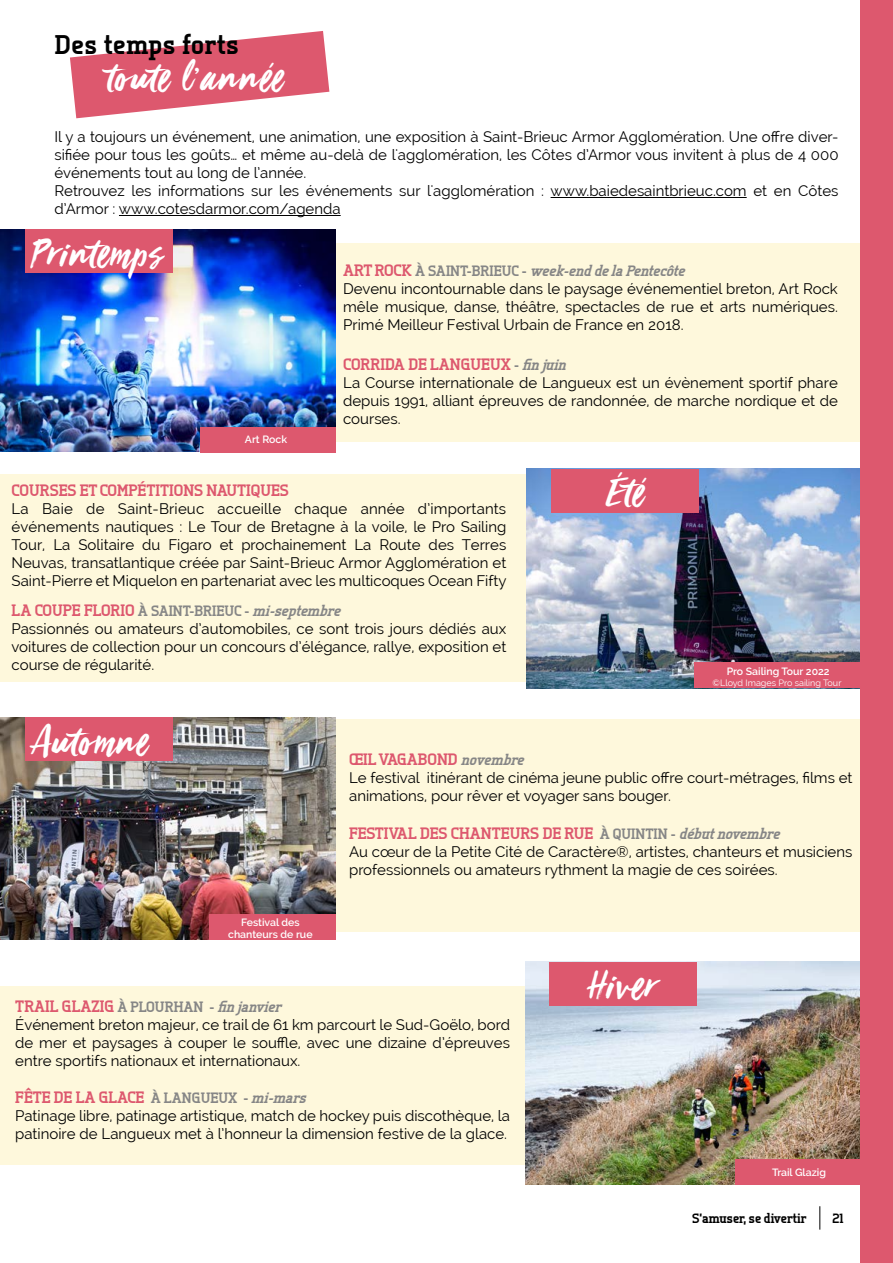
<style>
.page{position:relative;width:893px;height:1263px;background:#fff}
.page>*{position:absolute;margin:0;border:0;box-sizing:border-box;transform-origin:0 0}
.t1{font:45px "Viva Beautiful";letter-spacing:.03em;color:#fff}
.t2{font:800 27px "Tertre";letter-spacing:.03em;color:#000}
.t3{font:800 16.5px "Tertre";color:#dd586e}
.t4{font:15px/18px "Raleway";color:#000;text-align:justify}
.t5{font:italic 800 15px "Tertre";color:#868686}
.t6{font:800 15px "Tertre";color:#868686}
.t7{font:800 13.5px "Tertre";color:#000}
.t8{font:600 10.5px/12.6px "Raleway";color:#fff;text-align:center}
.t9{font:9px "Raleway";color:#fff}
.s1{font-style:normal;font-size:16.5px;color:#dd586e}
.s2{font-style:normal}
.s3{font-size:15px;color:#868686}
.s4{font-style:italic;font-size:15px;color:#868686}
.s5{font-size:16.5px;color:#dd586e}
.s6{font-style:italic}
</style>
<div class="page">
<svg style="left:820px;top:1206px;width:1px;height:23px"></svg>
<div style="left:0;top:474px;width:554px;height:208px;background:#fef8dc"></div>
<div style="left:329px;top:719px;width:553px;height:213px;background:#fef8dc"></div>
<div style="left:0;top:986px;width:554px;height:178px;background:#fef8dc"></div>
<div style="left:322px;top:243px;width:554px;height:198px;background:#fef8dc"></div>
<svg style="left:70px;top:31px;width:259px;height:87px"></svg>
<hr style="left:551px;top:197px;width:196px;height:1px;background:#000">
<hr style="left:119px;top:215px;width:222px;height:1px;background:#000">
<img style="left:0;top:230px;width:336px;height:222px">
<div style="left:25px;top:230px;width:147px;height:43px;background:#dd586e"></div>
<div style="left:201px;top:427px;width:135px;height:25px;background:#dd586e"></div>
<img style="left:526px;top:469px;width:335px;height:219px">
<div style="left:551px;top:469px;width:148px;height:43px;background:#dd586e"></div>
<div style="left:694px;top:662px;width:168px;height:26px;background:#dd586e"></div>
<img style="left:0;top:717px;width:336px;height:223px">
<div style="left:25px;top:717px;width:147px;height:44px;background:#dd586e"></div>
<div style="left:209px;top:914px;width:127px;height:26px;background:#dd586e"></div>
<img style="left:526px;top:962px;width:335px;height:222px">
<div style="left:550px;top:962px;width:147px;height:43px;background:#dd586e"></div>
<div style="left:735px;top:1159px;width:126px;height:25px;background:#dd586e"></div>
<div style="left:861px;top:0;width:32px;height:1263px;background:#dd586e"></div>
<h2 class="t2" style="left:55px;top:28px;width:185px">Des temps forts</h2>
<h1 class="t1" style="left:108px;top:47px;width:177px">toute l’année</h1>
<p class="t4" style="left:54px;top:128px;width:786px;text-align:left">Il y a toujours un événement, une animation, une exposition à Saint-Brieuc Armor Agglomération. Une offre diver&shy;sifiée pour tous les goûts… et même au-delà de l'agglomération, les Côtes d’Armor vous invitent à plus de 4 000 événements tout au long de l’année.<br>Retrouvez les informations sur les événements sur l'agglomération : www.baiedesaintbrieuc.com et en Côtes d’Armor : www.cotesdarmor.com/agenda</p>
<h1 class="t1" style="left:32px;top:223px;width:133px">Printemps</h1>
<p class="t5" style="left:343px;top:261px;width:348px"><span class="s1">A R T R O C K</span> <span class="s2">À S A I N T- B R I E U C -</span> week-enddelaPentecôte</p>
<p class="t4" style="left:343px;top:280px;width:496px">Devenu incontournable dans le paysage événementiel breton, Art Rock mêle musique, danse, théâtre, spectacles de rue et arts numériques.<br>Primé Meilleur Festival Urbain de France en 2018.</p>
<p class="t3" style="left:343px;top:354px;width:229px">CORRIDA DE LANGUEUX <span class="s3">-</span> <span class="s4">finjuin</span></p>
<p class="t4" style="left:343px;top:373px;width:496px">La Course internationale de Langueux est un évènement sportif phare depuis 1991, alliant épreuves de randonnée, de marche nordique et de courses.</p>
<p class="t8" style="left:245px;top:433px;width:44px">Art Rock</p>
<p class="t3" style="left:12px;top:479px;width:279px">COURSES ET COMPÉTITIONS NAUTIQUES</p>
<p class="t4" style="left:12px;top:499px;width:497px">La Baie de Saint-Brieuc accueille chaque année d’importants événements nautiques : Le Tour de Bretagne à la voile, le Pro Sailing Tour, La Solitaire du Figaro et prochainement La Route des Terres Neuvas, transatlantique créée par Saint-Brieuc Armor Agglomération et Saint-Pierre et Miquelon en partenariat avec les multicoques Ocean Fifty</p>
<p class="t6" style="left:12px;top:601px;width:335px"><span class="s5">LA COUPE FLORIO</span> À SAINT-BRIEUC - <span class="s6">mi-septembre</span></p>
<p class="t4" style="left:12px;top:620px;width:496px">Passionnés ou amateurs d’automobiles, ce sont trois jours dédiés aux voitures de collection pour un concours d’élégance, rallye, exposition et course de régularité.</p>
<h1 class="t1" style="left:607px;top:462px;width:39px">Été</h1>
<p class="t8" style="left:727px;top:665px;width:104px">Pro Sailing Tour 2022</p>
<p class="t9" style="left:712px;top:677px;width:130px">©Lloyd Images Pro sailing Tour</p>
<h1 class="t1" style="left:32px;top:711px;width:118px">Automne</h1>
<p class="t8" style="left:228px;top:916px;width:86px">Festival des chanteurs de rue</p>
<p class="t3" style="left:349px;top:749px;width:181px">ŒIL VAGABOND <span class="s4">novembre</span></p>
<p class="t4" style="left:349px;top:769px;width:505px">Le festival itinérant de cinéma jeune public offre court-métrages, films et animations, pour rêver et voyager sans bouger.</p>
<p class="t3" style="left:349px;top:823px;width:437px">FESTIVAL DES CHANTEURS DE RUE <span class="s3">À QUINTIN -</span> <span class="s4">débutnovembre</span></p>
<p class="t4" style="left:349px;top:843px;width:505px">Au cœur de la Petite Cité de Caractère®, artistes, chanteurs et musiciens professionnels ou amateurs rythment la magie de ces soirées.</p>
<p class="t3" style="left:15px;top:995px;width:272px">TRAIL GLAZIG <span class="s3">À PLOURHAN -</span> <span class="s4">finjanvier</span></p>
<p class="t4" style="left:15px;top:1015px;width:496px">Événement breton majeur, ce trail de 61 km parcourt le Sud-Goëlo, bord de mer et paysages à couper le souffle, avec une dizaine d’épreuves entre sportifs nationaux et internationaux.</p>
<p class="t3" style="left:15px;top:1087px;width:296px">FÊTE DE LA GLACE <span class="s3">À LANGUEUX -</span> <span class="s4">mi-mars</span></p>
<p class="t4" style="left:15px;top:1107px;width:496px">Patinage libre, patinage artistique, match de hockey puis discothèque, la patinoire de Langueux met à l’honneur la dimension festive de la glace.</p>
<h1 class="t1" style="left:590px;top:955px;width:67px">Hiver</h1>
<p class="t8" style="left:772px;top:1166px;width:56px">Trail Glazig</p>
<p class="t7" style="left:692px;top:1210px;width:116px">S’amuser, se divertir</p>
<p class="t7" style="left:832px;top:1210px;width:13px">21</p>
</div>
